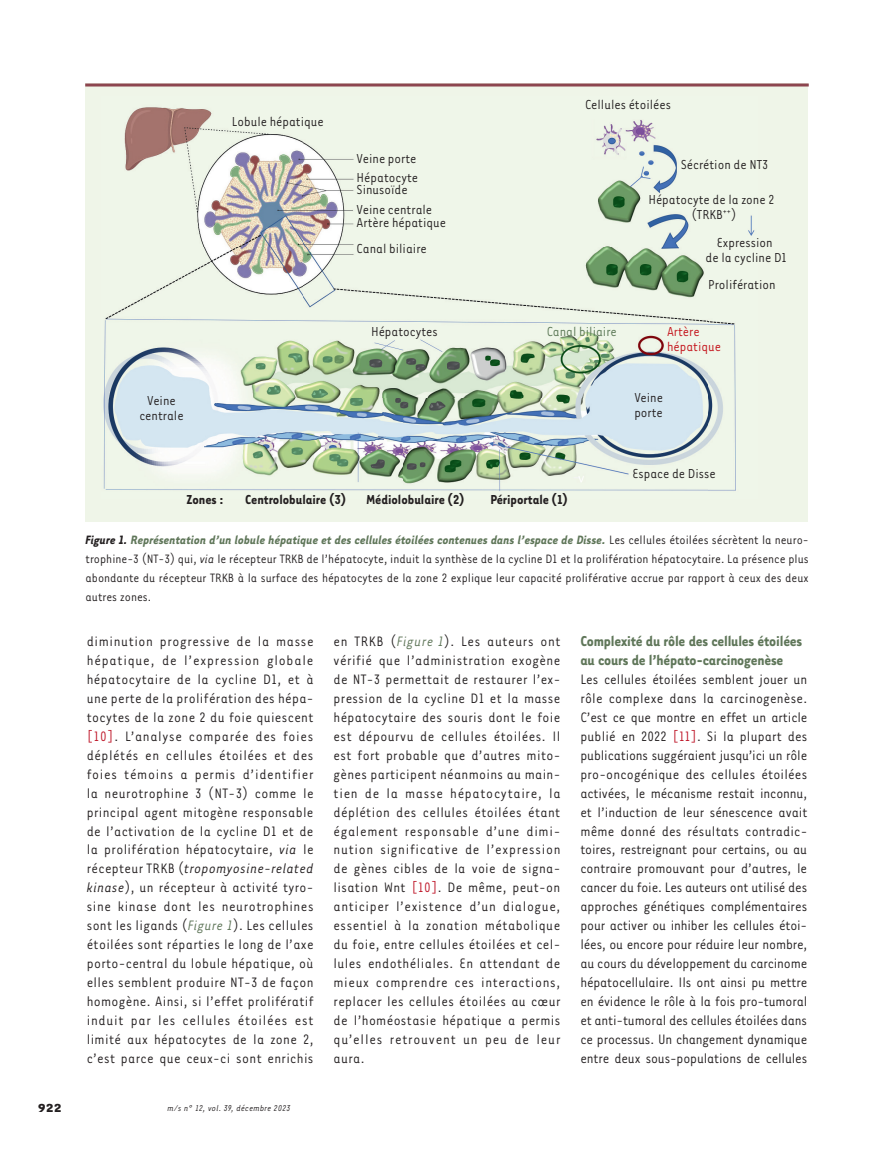
<style>
.page{position:relative;width:894px;height:1149px;background:#fff}
.page>*{position:absolute;margin:0;border:0;box-sizing:border-box;transform-origin:0 0}
.t1{font:700 16.5px/18.9px "Tarzana Nar OT";letter-spacing:-.01em;color:#5f7659}
.t2{font:15.75px/18.9px "Tarzana Nar OT";letter-spacing:.02em;color:#231f20;text-align:justify}
.t3{font:15px/15px "Tarzana Nar OT";color:#231f20}
.t4{font:700 15px "Tarzana Nar OT";color:#231f20}
.t5{font:15px/15px "Tarzana Nar OT";color:#c4121a}
.t6{font:15px "Tarzana Nar OT";color:#5a7755}
.t7{font:13.95px/18.9px "Tarzana Nar OT";color:#231f20;text-align:justify}
.t8{font:700 13.5px "Tarzana Wide OT";color:#231f20}
.t9{font:italic 9.75px "Tarzana Nar OT";letter-spacing:.025em;color:#231f20}
.s1{font-weight:700;font-style:italic}
.s2{font-weight:700;font-style:italic;color:#5f7659}
.s3{font-style:italic}
.s4{color:#bf182a}
.s5{font-style:italic;color:#5f7659}
</style>
<div class="page">
<div style="left:85px;top:83px;width:722px;height:439px;background:#eff5e8"></div>
<img style="left:103px;top:107px;width:652px;height:384px">
<hr style="left:85px;top:83px;width:723px;height:3px;background:#8d454f">
<p class="t3" style="left:139px;top:392px;width:46px;text-align:center">Veine centrale</p>
<p class="t3" style="left:232px;top:113px;width:93px">Lobule hépatique</p>
<p class="t3" style="left:356px;top:148px;width:63px;line-height:19.2px">Veine porte<br>Hépatocyte</p>
<p class="t3" style="left:356px;top:180px;width:77px;line-height:19.2px">Sinusoïde<br>Veine centrale</p>
<p class="t3" style="left:356px;top:209px;width:91px;line-height:26.1px">Artère hépatique<br>Canal biliaire</p>
<p class="t3" style="left:371px;top:323px;width:68px">Hépatocytes</p>
<p class="t3" style="left:584px;top:97px;width:87px">Cellules étoilées</p>
<p class="t3" style="left:680px;top:156px;width:89px">Sécrétion de NT3</p>
<p class="t3" style="left:648px;top:192px;width:127px;text-align:center">Hépatocyte de la zone 2 (TRKB<sup>++</sup>)</p>
<p class="t3" style="left:705px;top:234px;width:83px;text-align:center">Expression<br>de la cycline D1</p>
<p class="t3" style="left:708px;top:276px;width:69px">Prolifération</p>
<p class="t6" style="left:546px;top:322px;width:72px">Canal biliaire</p>
<p class="t5" style="left:666px;top:323px;width:55px">Artère hépatique</p>
<p class="t3" style="left:634px;top:389px;width:30px">Veine porte</p>
<p class="t3" style="left:632px;top:465px;width:85px">Espace de Disse</p>
<p class="t4" style="left:186px;top:490px;width:39px">Zones :</p>
<p class="t4" style="left:245px;top:490px;width:102px">Centrolobulaire (3)</p>
<p class="t4" style="left:366px;top:490px;width:99px">Médiolobulaire (2)</p>
<p class="t4" style="left:490px;top:490px;width:79px">Périportale (1)</p>
<p class="t7" style="left:85px;top:529px;width:724px"><span class="s1">Figure 1.</span> <span class="s2">Représentation d’un lobule hépatique et des cellules étoilées contenues dans l’espace de Disse.</span> Les cellules étoilées sécrètent la neuro&shy;trophine-3 (NT-3) qui, <span class="s3">via</span> le récepteur TRKB de l’hépatocyte, induit la synthèse de la cycline D1 et la prolifération hépatocytaire. La présence plus abondante du récepteur TRKB à la surface des hépatocytes de la zone 2 explique leur capacité proliférative accrue par rapport à ceux des deux autres zones.</p>
<p class="t2" style="left:87px;top:631px;width:228px">diminution progressive de la masse hépatique, de l’expression globale hépatocytaire de la cycline D1, et à une perte de la prolifération des hépa&shy;tocytes de la zone 2 du foie quiescent <span class="s4">[10]</span>. L’analyse comparée des foies déplétés en cellules étoilées et des foies témoins a permis d’identifier la neurotrophine 3 (NT-3) comme le principal agent mitogène responsable de l’activation de la cycline D1 et de la prolifération hépatocytaire, <span class="s3">via</span> le récepteur TRKB (<span class="s3">tropomyosine-related kinase</span>), un récepteur à activité tyro&shy;sine kinase dont les neurotrophines sont les ligands (<span class="s5">Figure 1</span>). Les cellules étoilées sont réparties le long de l’axe porto-central du lobule hépatique, où elles semblent produire NT-3 de façon homogène. Ainsi, si l’effet prolifératif induit par les cellules étoilées est limité aux hépatocytes de la zone 2, c’est parce que ceux-ci sont enrichis</p>
<p class="t8" style="left:38px;top:1098px;width:25px">922</p>
<p class="t9" style="left:167px;top:1102px;width:124px">m/s n° 12, vol. 39, décembre 2023</p>
<p class="t2" style="left:333px;top:631px;width:228px">en TRKB (<span class="s5">Figure 1</span>). Les auteurs ont vérifié que l’administration exogène de NT-3 permettait de restaurer l’ex&shy;pression de la cycline D1 et la masse hépatocytaire des souris dont le foie est dépourvu de cellules étoilées. Il est fort probable que d’autres mito&shy;gènes participent néanmoins au main&shy;tien de la masse hépatocytaire, la déplétion des cellules étoilées étant également responsable d’une dimi&shy;nution significative de l’expression de gènes cibles de la voie de signa&shy;lisation Wnt <span class="s4">[10]</span>. De même, peut-on anticiper l’existence d’un dialogue, essentiel à la zonation métabolique du foie, entre cellules étoilées et cel&shy;lules endothéliales. En attendant de mieux comprendre ces interactions, replacer les cellules étoilées au cœur de l’homéostasie hépatique a permis qu’elles retrouvent un peu de leur aura.</p>
<p class="t1" style="left:580px;top:631px;width:223px">Complexité du rôle des cellules étoilées au cours de l’hépato-carcinogenèse</p>
<p class="t2" style="left:580px;top:669px;width:228px">Les cellules étoilées semblent jouer un rôle complexe dans la carcinogenèse.<br>C’est ce que montre en effet un article publié en 2022 <span class="s4">[11]</span>. Si la plupart des publications suggéraient jusqu’ici un rôle pro-oncogénique des cellules étoilées activées, le mécanisme restait inconnu, et l’induction de leur sénescence avait même donné des résultats contradic&shy;toires, restreignant pour certains, ou au contraire promouvant pour d’autres, le cancer du foie. Les auteurs ont utilisé des approches génétiques complémentaires pour activer ou inhiber les cellules étoi&shy;lées, ou encore pour réduire leur nombre, au cours du développement du carcinome hépatocellulaire. Ils ont ainsi pu mettre en évidence le rôle à la fois pro-tumoral et anti-tumoral des cellules étoilées dans ce processus. Un changement dynamique entre deux sous-populations de cellules</p>
</div>
